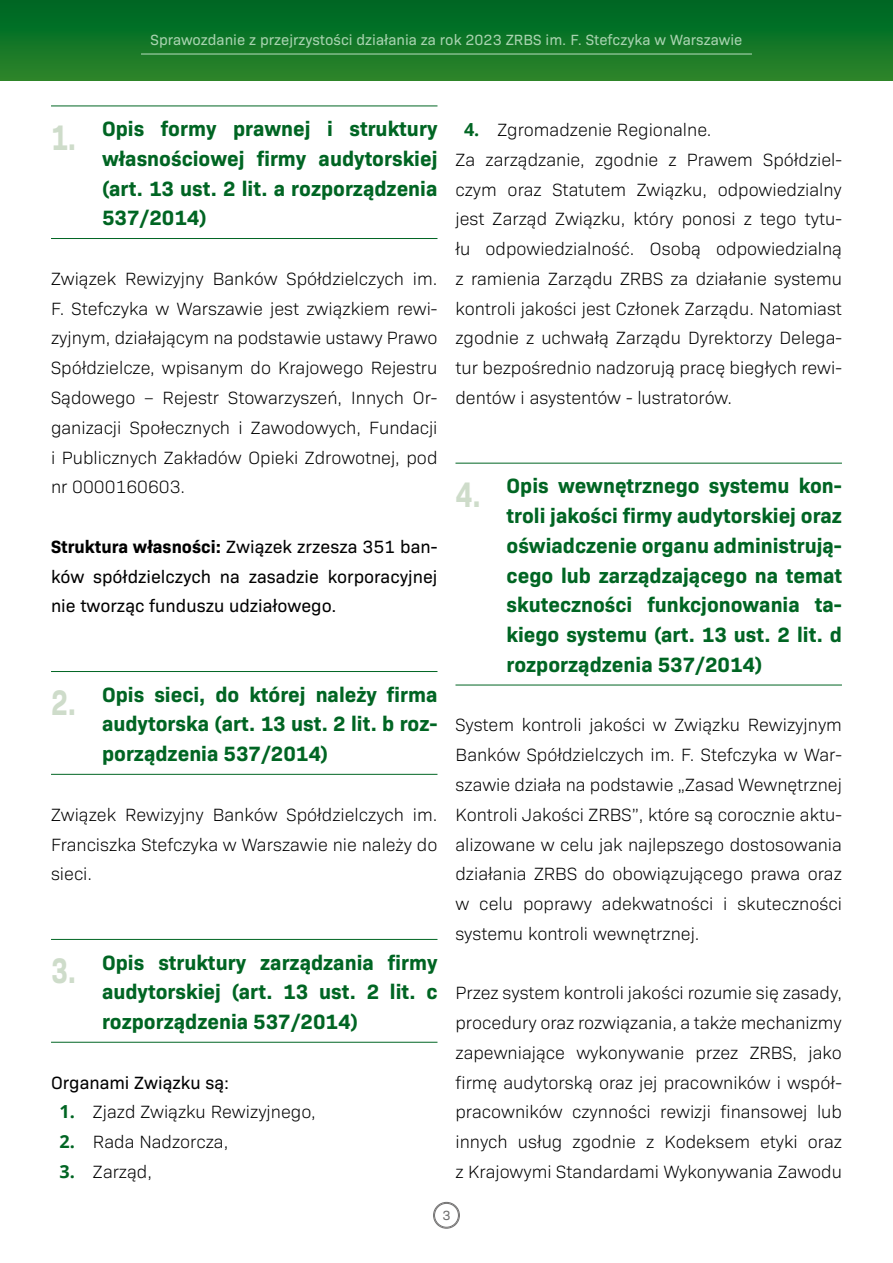
<style>
.page{position:relative;width:893px;height:1263px;background:#fff}
.page>*{position:absolute;margin:0;border:0;box-sizing:border-box;transform-origin:0 0}
.t1{font:700 21px/29.7px "Bio Sans";color:#006523;text-align:justify}
.Normal_ostatni{font:300 18px/29.7px "Bio Sans";color:#000;text-align:justify}
.Normal_ostatni-2{font:18px/29.7px "Bio Sans";color:#000;text-align:justify}
.Normal_ciagiem{font:18px "Bio Sans";color:#000}
.t2{font:15px "Bio Sans";color:#a8d3af}
.t3{font:13.5px "Bio Sans";color:#706f6f}
.s1{font-size:36px;color:#cedcca}
.s2{font-weight:700}
.s3{font-family:"Open Sans";font-weight:700;color:#006523}
</style>
<div class="page">
<div style="left:0;top:0;width:893px;height:81px;background:linear-gradient(to bottom,#006624,#2d852a)"></div>
<hr style="left:141px;top:53px;width:611px;height:2px;background:#a8d3af">
<div style="left:433px;top:1202px;width:27px;height:26px;border:1px solid #706f6f;border-radius:50%"></div>
<div style="left:434px;top:1203px;width:25px;height:24px;border:1px solid #706f6f;border-radius:50%"></div>
<hr style="left:51px;top:106px;width:386px;height:1px;background:#006523">
<hr style="left:51px;top:238px;width:386px;height:1px;background:#006523">
<hr style="left:51px;top:671px;width:386px;height:1px;background:#006523">
<hr style="left:51px;top:774px;width:386px;height:1px;background:#006523">
<hr style="left:51px;top:939px;width:386px;height:1px;background:#006523">
<hr style="left:51px;top:1042px;width:386px;height:1px;background:#006523">
<hr style="left:455px;top:463px;width:387px;height:1px;background:#006523">
<hr style="left:455px;top:685px;width:387px;height:1px;background:#006523">
<p class="t2" style="left:151px;top:29px;width:593px">Sprawozdanie z przejrzystości działania za rok 2023 ZRBS im. F. Stefczyka w Warszawie</p>
<p class="t1" style="left:102px;top:112px;width:337px;text-indent:-51px"><span class="s1">1.</span> Opis formy prawnej i struktury własnościowej firmy audytorskiej (art. 13 ust. 2 lit. a rozporządzenia 537/2014)</p>
<p class="Normal_ostatni" style="left:51px;top:262px;width:388px">Związek Rewizyjny Banków Spółdzielczych im.<br>F. Stefczyka w Warszawie jest związkiem rewi&shy;zyjnym, działającym na podstawie ustawy Prawo Spółdzielcze, wpisanym do Krajowego Rejestru Sądowego – Rejestr Stowarzyszeń, Innych Or&shy;ganizacji Społecznych i Zawodowych, Fundacji i Publicznych Zakładów Opieki Zdrowotnej, pod nr 0000160603.</p>
<p class="Normal_ostatni-2" style="left:51px;top:530px;width:388px"><span class="s2">Struktura własności:</span> Związek zrzesza 351 ban&shy;ków spółdzielczych na zasadzie korporacyjnej nie tworząc funduszu udziałowego.</p>
<p class="t1" style="left:102px;top:678px;width:337px;text-indent:-51px"><span class="s1">2.</span> Opis sieci, do której należy firma audytorska (art. 13 ust. 2 lit. b roz&shy;porządzenia 537/2014)</p>
<p class="Normal_ostatni" style="left:51px;top:798px;width:388px">Związek Rewizyjny Banków Spółdzielczych im.<br>Franciszka Stefczyka w Warszawie nie należy do sieci.</p>
<p class="t1" style="left:102px;top:946px;width:337px;text-indent:-51px"><span class="s1">3.</span> Opis struktury zarządzania firmy audytorskiej (art. 13 ust. 2 lit. c rozporządzenia 537/2014)</p>
<p class="Normal_ciagiem" style="left:51px;top:1069px;width:180px">Organami Związku są:</p>
<p class="Normal_ostatni" style="left:60px;top:1096px;width:258px"><span class="s3">1.</span> Zjazd Związku Rewizyjnego,</p>
<p class="Normal_ostatni" style="left:60px;top:1126px;width:170px"><span class="s3">2.</span> Rada Nadzorcza,</p>
<p class="Normal_ostatni" style="left:60px;top:1155px;width:94px"><span class="s3">3.</span> Zarząd,</p>
<p class="Normal_ostatni" style="left:464px;top:114px;width:249px"><span class="s3">4.</span> Zgromadzenie Regionalne.</p>
<p class="Normal_ostatni" style="left:455px;top:143px;width:388px">Za zarządzanie, zgodnie z Prawem Spółdziel&shy;czym oraz Statutem Związku, odpowiedzialny jest Zarząd Związku, który ponosi z tego tytu&shy;łu odpowiedzialność. Osobą odpowiedzialną z ramienia Zarządu ZRBS za działanie systemu kontroli jakości jest Członek Zarządu. Natomiast zgodnie z uchwałą Zarządu Dyrektorzy Delega&shy;tur bezpośrednio nadzorują pracę biegłych rewi&shy;dentów i asystentów - lustratorów.</p>
<p class="t1" style="left:506px;top:469px;width:337px;text-indent:-51px"><span class="s1">4.</span> Opis wewnętrznego systemu kon&shy;troli jakości firmy audytorskiej oraz oświadczenie organu administrują&shy;cego lub zarządzającego na temat skuteczności funkcjonowania ta&shy;kiego systemu (art. 13 ust. 2 lit. d rozporządzenia 537/2014)</p>
<p class="Normal_ostatni" style="left:455px;top:709px;width:388px">System kontroli jakości w Związku Rewizyjnym Banków Spółdzielczych im. F. Stefczyka w War&shy;szawie działa na podstawie „Zasad Wewnętrznej Kontroli Jakości ZRBS”, które są corocznie aktu&shy;alizowane w celu jak najlepszego dostosowania działania ZRBS do obowiązującego prawa oraz w celu poprawy adekwatności i skuteczności systemu kontroli wewnętrznej.</p>
<p class="Normal_ostatni" style="left:455px;top:977px;width:388px">Przez system kontroli jakości rozumie się zasady, procedury oraz rozwiązania, a także mechanizmy zapewniające wykonywanie przez ZRBS, jako firmę audytorską oraz jej pracowników i współ&shy;pracowników czynności rewizji finansowej lub innych usług zgodnie z Kodeksem etyki oraz z Krajowymi Standardami Wykonywania Zawodu</p>
<p class="t3" style="left:442px;top:1205px;width:10px">3</p>
</div>
